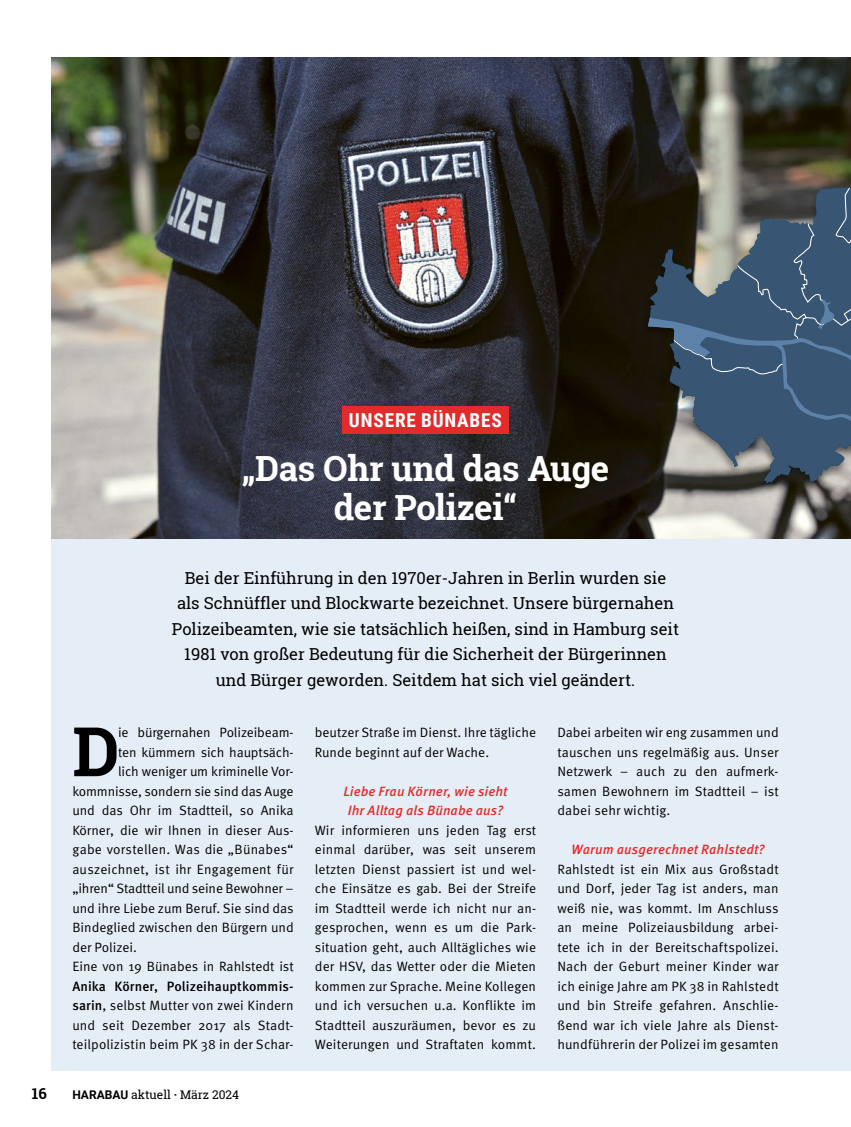
<style>
.page{position:relative;width:851px;height:1127px;background:#fff}
.page>*{position:absolute;margin:0;border:0;box-sizing:border-box;transform-origin:0 0}
.t1{font:700 68.4px "Roboto Slab";color:#000}
.t2{font:700 34.65px/39.5px "Roboto Slab";letter-spacing:-.01em;color:#fff;text-align:center}
.t3{font:700 19.2px "Roboto Condensed";letter-spacing:.045em;color:#fff}
.t4{font:16.5px/25.5px "Roboto Slab";color:#000;text-align:center}
.t5{font:700 15px "Roboto Slab";color:#000}
.t6{font:13.5px/19.5px "Meta Pro Norm";color:#000;text-align:justify}
.t7{font:italic 500 13.5px/19.5px "Meta Pro";letter-spacing:.01em;color:#e42b2b;text-align:center}
.t8{font:500 13.5px "Meta Pro";letter-spacing:.01em;color:#000}
.t9{font:12px "Roboto Slab";color:#000}
.s1{font-family:"Meta Pro";font-weight:500}
.s2{font-family:"Roboto";font-weight:700}
.s3{font-weight:700}
</style>
<div class="page">
<img style="left:51px;top:58px;width:799px;height:481px">
<hr style="left:850px;top:58px;width:1px;height:481px;background:#323749">
<div style="left:51px;top:539px;width:799px;height:532px;background:#e5eef6"></div>
<div style="left:342px;top:406px;width:167px;height:28px;background:#e42b2b"></div>
<div style="left:641px;top:121px;width:209px;height:391px;background:#000;opacity:.45"></div>
<svg style="left:647px;top:124px;width:203px;height:98px;background:#4b4b41"></svg>
<svg style="left:647px;top:222px;width:203px;height:280px;background:#4c5d6d"></svg>
<h3 class="t3" style="left:349px;top:407px;width:154px">UNSERE BÜNABES</h3>
<h2 class="t2" style="left:241px;top:448px;width:369px">„Das Ohr und das Auge der Polizei“</h2>
<p class="t4" style="left:172px;top:565px;width:508px">Bei der Einführung in den 1970er-Jahren in Berlin wurden sie als Schnüffler und Blockwarte bezeichnet. Unsere bürgernahen Polizeibeamten, wie sie tatsächlich heißen, sind in Hamburg seit 1981 von großer Bedeutung für die Sicherheit der Bürgerinnen und Bürger geworden. Seitdem hat sich viel geändert.</p>
<h1 class="t1" style="left:72px;top:704px;width:49px">D</h1>
<p class="t6" style="left:118px;top:722px;width:177px">ie bürgernahen Polizeibeam-</p>
<p class="t6" style="left:118px;top:741px;width:177px">ten kümmern sich hauptsäch-</p>
<p class="t6" style="left:118px;top:761px;width:177px">lich weniger um kriminelle Vor-</p>
<p class="t6" style="left:72px;top:780px;width:223px">kommnisse, sondern sie sind das Auge</p>
<p class="t6" style="left:72px;top:800px;width:223px">und das Ohr im Stadtteil, so Anika</p>
<p class="t6" style="left:72px;top:819px;width:223px">Körner, die wir Ihnen in dieser Aus-</p>
<p class="t6" style="left:72px;top:839px;width:223px">gabe vorstellen. Was die „Bünabes“</p>
<p class="t6" style="left:72px;top:858px;width:223px">auszeichnet, ist ihr Engagement für</p>
<p class="t6" style="left:72px;top:878px;width:223px">„ihren“ Stadtteil und seine Bewohner –</p>
<p class="t6" style="left:72px;top:897px;width:223px">und ihre Liebe zum Beruf. Sie sind das</p>
<p class="t6" style="left:72px;top:917px;width:223px">Bindeglied zwischen den Bürgern und</p>
<p class="t6" style="left:72px;top:936px;width:66px">der Polizei.</p>
<p class="t6" style="left:72px;top:956px;width:223px">Eine von 19 Bünabes in Rahlstedt ist</p>
<p class="t8" style="left:72px;top:975px;width:223px">Anika Körner, Polizeihauptkommis-</p>
<p class="t6" style="left:72px;top:995px;width:223px"><span class="s1">sarin</span>, selbst Mutter von zwei Kindern und seit Dezember 2017 als Stadt&shy;teilpolizistin beim PK 38 in der Schar-</p>
<p class="t5" style="left:32px;top:1083px;width:17px">16</p>
<p class="t9" style="left:72px;top:1086px;width:168px"><span class="s2">HARABAU</span> aktuell <span class="s3">·</span> März 2024</p>
<p class="t6" style="left:315px;top:722px;width:223px">beutzer Straße im Dienst. Ihre tägliche<br>Runde beginnt auf der Wache.</p>
<p class="t7" style="left:343px;top:780px;width:165px">Liebe Frau Körner, wie sieht<br>Ihr Alltag als Bünabe aus?</p>
<p class="t6" style="left:315px;top:819px;width:223px;text-align:left">Wir informieren uns jeden Tag erst einmal darüber, was seit unserem letzten Dienst passiert ist und wel&shy;che Einsätze es gab. Bei der Streife im Stadtteil werde ich nicht nur an&shy;gesprochen, wenn es um die Park&shy;situation geht, auch Alltägliches wie der HSV, das Wetter oder die Mieten kommen zur Sprache. Meine Kollegen und ich versuchen u.a. Konflikte im Stadtteil auszuräumen, bevor es zu Weiterungen und Straftaten kommt.</p>
<p class="t6" style="left:557px;top:722px;width:223px">Dabei arbeiten wir eng zusammen und tauschen uns regelmäßig aus. Unser Netzwerk – auch zu den aufmerk&shy;samen Bewohnern im Stadtteil – ist dabei sehr wichtig.</p>
<p class="t7" style="left:571px;top:839px;width:194px">Warum ausgerechnet Rahlstedt?</p>
<p class="t6" style="left:557px;top:858px;width:223px">Rahlstedt ist ein Mix aus Großstadt und Dorf, jeder Tag ist anders, man weiß nie, was kommt. Im Anschluss an meine Polizeiausbildung arbei&shy;tete ich in der Bereitschaftspolizei.<br>Nach der Geburt meiner Kinder war ich einige Jahre am PK 38 in Rahlstedt und bin Streife gefahren. Anschlie&shy;ßend war ich viele Jahre als Dienst&shy;hundführerin der Polizei im gesamten</p>
</div>
